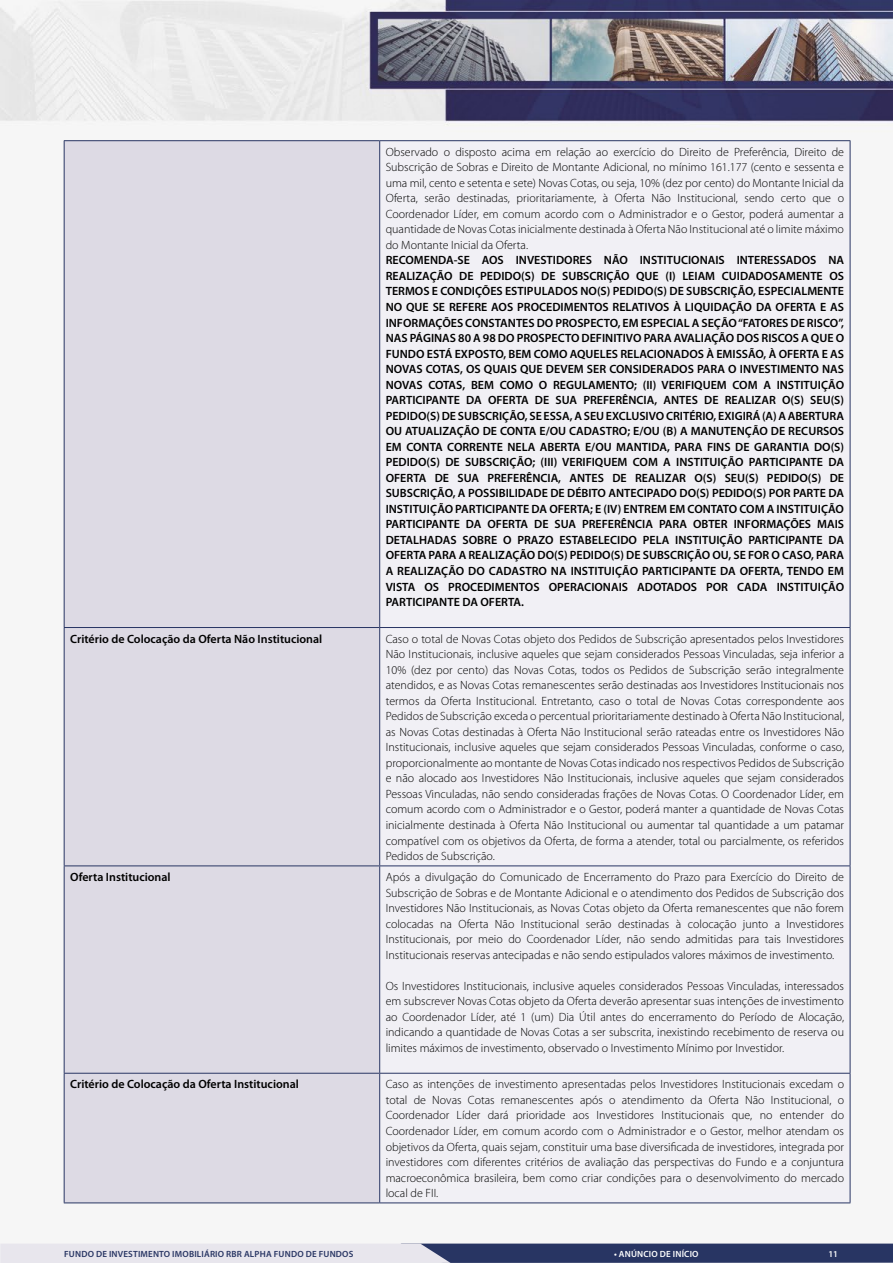
<style>
.page{position:relative;width:893px;height:1263px;background:#fff}
.page>*{position:absolute;margin:0;border:0;box-sizing:border-box;transform-origin:0 0}
.t1{font:300 12px/15.6px "Myriad Pro";color:#000;text-align:justify}
.t2{font:600 12px/15.6px "Myriad Pro";color:#000;text-align:justify}
.t3{font:600 9px "Myriad Pro";letter-spacing:.02em;color:#283563}
.t4{font:600 9px "Myriad Pro";letter-spacing:.02em;color:#fff}
</style>
<div class="page">
<img style="left:0;top:0;width:893px;height:1204px">
<svg style="left:0;top:1243px;width:893px;height:20px;background:#898fa9"></svg>
<div style="left:65px;top:141px;width:314px;height:1061px;background:#dddae4"></div>
<div style="left:380px;top:141px;width:470px;height:1061px;background:#f1f0f5"></div>
<hr style="left:64px;top:140px;width:316px;height:1px;background:#283563">
<hr style="left:64px;top:141px;width:1px;height:486px;background:#283563">
<hr style="left:380px;top:140px;width:470px;height:1px;background:#283563">
<hr style="left:379px;top:141px;width:1px;height:486px;background:#283563">
<hr style="left:850px;top:141px;width:1px;height:486px;background:#283563">
<hr style="left:64px;top:627px;width:316px;height:1px;background:#283563">
<hr style="left:64px;top:628px;width:1px;height:237px;background:#283563">
<hr style="left:380px;top:627px;width:470px;height:1px;background:#283563">
<hr style="left:379px;top:628px;width:1px;height:237px;background:#283563">
<hr style="left:850px;top:628px;width:1px;height:237px;background:#283563">
<hr style="left:64px;top:865px;width:316px;height:1px;background:#283563">
<hr style="left:64px;top:866px;width:1px;height:207px;background:#283563">
<hr style="left:380px;top:865px;width:470px;height:1px;background:#283563">
<hr style="left:379px;top:866px;width:1px;height:207px;background:#283563">
<hr style="left:850px;top:866px;width:1px;height:207px;background:#283563">
<hr style="left:64px;top:1073px;width:316px;height:1px;background:#283563">
<hr style="left:64px;top:1073px;width:1px;height:129px;background:#283563">
<hr style="left:380px;top:1073px;width:470px;height:1px;background:#283563">
<hr style="left:379px;top:1073px;width:1px;height:129px;background:#283563">
<hr style="left:850px;top:1073px;width:1px;height:129px;background:#283563">
<hr style="left:64px;top:1202px;width:316px;height:1px;background:#283563">
<hr style="left:380px;top:1202px;width:470px;height:1px;background:#283563">
<p class="t1" style="left:386px;top:144px;width:460px">Observado o disposto acima em relação ao exercício do Direito de Preferência, Direito de Subscrição de Sobras e Direito de Montante Adicional, no mínimo 161.177 (cento e sessenta e uma mil, cento e setenta e sete) Novas Cotas, ou seja, 10% (dez por cento) do Montante Inicial da Oferta, serão destinadas, prioritariamente, à Oferta Não Institucional, sendo certo que o Coordenador Líder, em comum acordo com o Administrador e o Gestor, poderá aumentar a quantidade de Novas Cotas inicialmente destinada à Oferta Não Institucional até o limite máximo do Montante Inicial da Oferta.</p>
<p class="t2" style="left:386px;top:252px;width:460px">RECOMENDA-SE AOS INVESTIDORES NÃO INSTITUCIONAIS INTERESSADOS NA REALIZAÇÃO DE PEDIDO(S) DE SUBSCRIÇÃO QUE (I) LEIAM CUIDADOSAMENTE OS TERMOS E CONDIÇÕES ESTIPULADOS NO(S) PEDIDO(S) DE SUBSCRIÇÃO, ESPECIALMENTE NO QUE SE REFERE AOS PROCEDIMENTOS RELATIVOS À LIQUIDAÇÃO DA OFERTA E AS INFORMAÇÕES CONSTANTES DO PROSPECTO, EM ESPECIAL A SEÇÃO “FATORES DE RISCO”, NAS PÁGINAS 80 A 98 DO PROSPECTO DEFINITIVO PARA AVALIAÇÃO DOS RISCOS A QUE O FUNDO ESTÁ EXPOSTO, BEM COMO AQUELES RELACIONADOS À EMISSÃO, À OFERTA E AS NOVAS COTAS, OS QUAIS QUE DEVEM SER CONSIDERADOS PARA O INVESTIMENTO NAS NOVAS COTAS, BEM COMO O REGULAMENTO; (II) VERIFIQUEM COM A INSTITUIÇÃO PARTICIPANTE DA OFERTA DE SUA PREFERÊNCIA, ANTES DE REALIZAR O(S) SEU(S)<br>PEDIDO(S) DE SUBSCRIÇÃO, SE ESSA, A SEU EXCLUSIVO CRITÉRIO, EXIGIRÁ (A) A ABERTURA OU ATUALIZAÇÃO DE CONTA E/OU CADASTRO; E/OU (B) A MANUTENÇÃO DE RECURSOS EM CONTA CORRENTE NELA ABERTA E/OU MANTIDA, PARA FINS DE GARANTIA DO(S)<br>PEDIDO(S) DE SUBSCRIÇÃO; (III) VERIFIQUEM COM A INSTITUIÇÃO PARTICIPANTE DA OFERTA DE SUA PREFERÊNCIA, ANTES DE REALIZAR O(S) SEU(S) PEDIDO(S) DE SUBSCRIÇÃO, A POSSIBILIDADE DE DÉBITO ANTECIPADO DO(S) PEDIDO(S) POR PARTE DA INSTITUIÇÃO PARTICIPANTE DA OFERTA; E (IV) ENTREM EM CONTATO COM A INSTITUIÇÃO PARTICIPANTE DA OFERTA DE SUA PREFERÊNCIA PARA OBTER INFORMAÇÕES MAIS DETALHADAS SOBRE O PRAZO ESTABELECIDO PELA INSTITUIÇÃO PARTICIPANTE DA OFERTA PARA A REALIZAÇÃO DO(S) PEDIDO(S) DE SUBSCRIÇÃO OU, SE FOR O CASO, PARA A REALIZAÇÃO DO CADASTRO NA INSTITUIÇÃO PARTICIPANTE DA OFERTA, TENDO EM VISTA OS PROCEDIMENTOS OPERACIONAIS ADOTADOS POR CADA INSTITUIÇÃO PARTICIPANTE DA OFERTA.</p>
<p class="t2" style="left:70px;top:630px;width:254px">Critério de Colocação da Oferta Não Institucional</p>
<p class="t1" style="left:386px;top:631px;width:460px">Caso o total de Novas Cotas objeto dos Pedidos de Subscrição apresentados pelos Investidores Não Institucionais, inclusive aqueles que sejam considerados Pessoas Vinculadas, seja inferior a 10% (dez por cento) das Novas Cotas, todos os Pedidos de Subscrição serão integralmente atendidos, e as Novas Cotas remanescentes serão destinadas aos Investidores Institucionais nos termos da Oferta Institucional. Entretanto, caso o total de Novas Cotas correspondente aos Pedidos de Subscrição exceda o percentual prioritariamente destinado à Oferta Não Institucional, as Novas Cotas destinadas à Oferta Não Institucional serão rateadas entre os Investidores Não Institucionais, inclusive aqueles que sejam considerados Pessoas Vinculadas, conforme o caso, proporcionalmente ao montante de Novas Cotas indicado nos respectivos Pedidos de Subscrição e não alocado aos Investidores Não Institucionais, inclusive aqueles que sejam considerados Pessoas Vinculadas, não sendo consideradas frações de Novas Cotas. O Coordenador Líder, em comum acordo com o Administrador e o Gestor, poderá manter a quantidade de Novas Cotas inicialmente destinada à Oferta Não Institucional ou aumentar tal quantidade a um patamar compatível com os objetivos da Oferta, de forma a atender, total ou parcialmente, os referidos Pedidos de Subscrição.</p>
<p class="t2" style="left:70px;top:869px;width:102px">Oferta Institucional</p>
<p class="t1" style="left:386px;top:869px;width:460px">Após a divulgação do Comunicado de Encerramento do Prazo para Exercício do Direito de Subscrição de Sobras e de Montante Adicional e o atendimento dos Pedidos de Subscrição dos Investidores Não Institucionais, as Novas Cotas objeto da Oferta remanescentes que não forem colocadas na Oferta Não Institucional serão destinadas à colocação junto a Investidores Institucionais, por meio do Coordenador Líder, não sendo admitidas para tais Investidores Institucionais reservas antecipadas e não sendo estipulados valores máximos de investimento.</p>
<p class="t1" style="left:386px;top:978px;width:460px">Os Investidores Institucionais, inclusive aqueles considerados Pessoas Vinculadas, interessados em subscrever Novas Cotas objeto da Oferta deverão apresentar suas intenções de investimento ao Coordenador Líder, até 1 (um) Dia Útil antes do encerramento do Período de Alocação, indicando a quantidade de Novas Cotas a ser subscrita, inexistindo recebimento de reserva ou limites máximos de investimento, observado o Investimento Mínimo por Investidor.</p>
<p class="t2" style="left:70px;top:1076px;width:230px">Critério de Colocação da Oferta Institucional</p>
<p class="t1" style="left:386px;top:1077px;width:460px">Caso as intenções de investimento apresentadas pelos Investidores Institucionais excedam o total de Novas Cotas remanescentes após o atendimento da Oferta Não Institucional, o Coordenador Líder dará prioridade aos Investidores Institucionais que, no entender do Coordenador Líder, em comum acordo com o Administrador e o Gestor, melhor atendam os objetivos da Oferta, quais sejam, constituir uma base diversificada de investidores, integrada por investidores com diferentes critérios de avaliação das perspectivas do Fundo e a conjuntura macroeconômica brasileira, bem como criar condições para o desenvolvimento do mercado local de FII.</p>
<p class="t3" style="left:64px;top:1248px;width:291px">FUNDO DE INVESTIMENTO IMOBILIÁRIO RBR ALPHA FUNDO DE FUNDOS</p>
<p class="t4" style="left:614px;top:1248px;width:86px">• ANÚNCIO DE INÍCIO</p>
<p class="t4" style="left:828px;top:1248px;width:11px">11</p>
</div>
